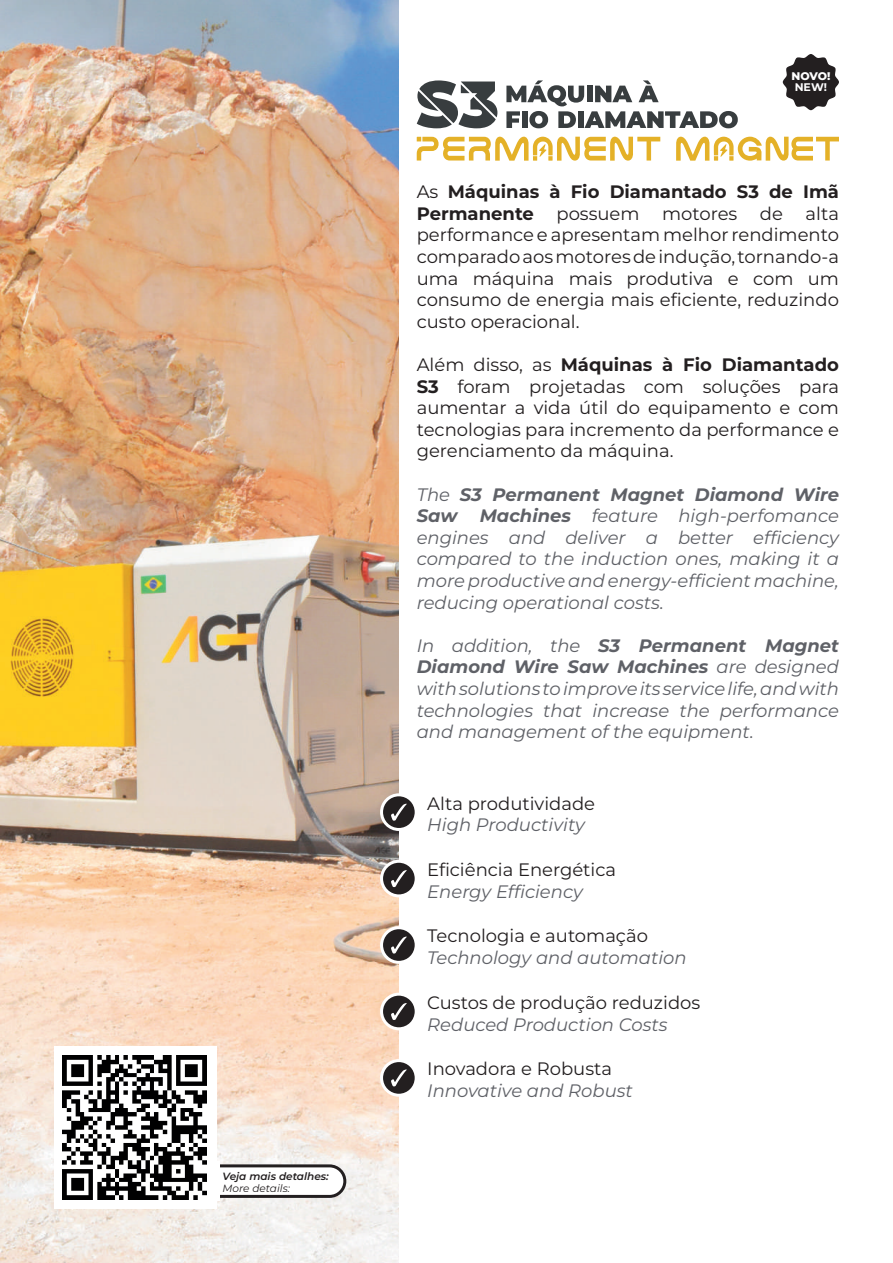
<style>
.page{position:relative;width:893px;height:1263px;background:#fff}
.page>*{position:absolute;margin:0;border:0;box-sizing:border-box;transform-origin:0 0}
.t1{font:italic 18px/21.6px "Montserrat";color:#5f6167;text-align:justify}
.t2{font:18px/21.6px "Montserrat";color:#231f20;text-align:justify}
.t3{font:700 18px/21.6px "Montserrat";color:#231f20}
.t4{font:800 11.1px "Montserrat";color:#fff}
.t5{font:700 11.1px "Montserrat";color:#fff}
.t6{font:italic 600 10.5px "Montserrat";color:#231f20}
.t7{font:italic 10.5px "Montserrat";color:#231f20}
.s1{font-weight:400}
.s2{font-weight:700}
</style>
<div class="page">
<img style="left:0;top:0;width:399px;height:1263px">
<svg style="left:417px;top:136px;width:243px;height:25px"></svg>
<svg style="left:676px;top:136px;width:163px;height:25px"></svg>
<svg style="left:417px;top:80px;width:80px;height:48px"></svg>
<svg style="left:506px;top:80px;width:232px;height:48px"></svg>
<svg style="left:783px;top:54px;width:56px;height:56px"></svg>
<svg style="left:216px;top:1163px;width:132px;height:36px"></svg>
<hr style="left:217px;top:1161px;width:3px;height:40px;background:#fff">
<svg style="left:382px;top:795px;width:34px;height:34px"></svg>
<div style="left:380px;top:793px;width:38px;height:38px;border:3px solid #fff;border-radius:50%"></div>
<svg style="left:391px;top:804px;width:16px;height:17px"></svg>
<svg style="left:382px;top:861px;width:34px;height:35px"></svg>
<div style="left:380px;top:860px;width:38px;height:37px;border:3px solid #fff;border-radius:50%"></div>
<svg style="left:391px;top:870px;width:16px;height:17px"></svg>
<svg style="left:382px;top:928px;width:34px;height:34px"></svg>
<div style="left:380px;top:926px;width:38px;height:38px;border:3px solid #fff;border-radius:50%"></div>
<svg style="left:391px;top:936px;width:16px;height:17px"></svg>
<svg style="left:382px;top:994px;width:34px;height:35px"></svg>
<div style="left:380px;top:993px;width:38px;height:37px;border:3px solid #fff;border-radius:50%"></div>
<svg style="left:391px;top:1003px;width:16px;height:17px"></svg>
<svg style="left:382px;top:1060px;width:34px;height:35px"></svg>
<div style="left:380px;top:1059px;width:38px;height:38px;border:3px solid #fff;border-radius:50%"></div>
<svg style="left:391px;top:1069px;width:16px;height:17px"></svg>
<div style="left:54px;top:1046px;width:162px;height:163px;background:#fff"></div>
<img style="left:62px;top:1056px;width:144px;height:143px">
<p class="t6" style="left:223px;top:1169px;width:108px">Veja mais detalhes:</p>
<p class="t7" style="left:223px;top:1181px;width:69px">More details:</p>
<p class="t4" style="left:791px;top:68px;width:40px">NOVO!</p>
<p class="t5" style="left:795px;top:80px;width:34px">NEW!</p>
<p class="t3" style="left:417px;top:180px;width:424px"><span class="s1">As</span> Máquinas à Fio Diamantado S3 de Imã<br>Permanente</p>
<p class="t2" style="left:417px;top:202px;width:424px;text-indent:389px">alta performance e apresentam melhor rendimento comparado aos motores de indução, tornando-a uma máquina mais produtiva e com um consumo de energia mais eficiente, reduzindo custo operacional.</p>
<p class="t2" style="left:417px;top:353px;width:424px">Além disso, as <span class="s2">Máquinas à Fio Diamantado S3</span> foram projetadas com soluções para aumentar a vida útil do equipamento e com tecnologias para incremento da performance e gerenciamento da máquina.</p>
<p class="t1" style="left:417px;top:483px;width:424px">The <span class="s2">S3 Permanent Magnet Diamond Wire Saw Machines</span> feature high-perfomance engines and deliver a better efficiency compared to the induction ones, making it a more productive and energy-efficient machine, reducing operational costs.</p>
<p class="t1" style="left:417px;top:634px;width:424px">In addition, the <span class="s2">S3 Permanent Magnet Diamond Wire Saw Machines</span> are designed with solutions to improve its service life, and with technologies that increase the performance and management of the equipment.</p>
<p class="t2" style="left:556px;top:202px;width:85px">possuem</p>
<p class="t2" style="left:662px;top:202px;width:77px">motores</p>
<p class="t2" style="left:760px;top:202px;width:25px">de</p>
<p class="t2" style="left:427px;top:792px;width:169px">Alta produtividade</p>
<p class="t1" style="left:427px;top:813px;width:159px">High Productivity</p>
<p class="t2" style="left:427px;top:858px;width:190px">Eficiência Energética</p>
<p class="t1" style="left:427px;top:880px;width:157px">Energy Efficiency</p>
<p class="t2" style="left:427px;top:925px;width:222px">Tecnologia e automação</p>
<p class="t1" style="left:427px;top:946px;width:261px">Technology and automation</p>
<p class="t2" style="left:427px;top:991px;width:275px">Custos de produção reduzidos</p>
<p class="t1" style="left:427px;top:1013px;width:242px">Reduced Production Costs</p>
<p class="t2" style="left:427px;top:1058px;width:186px">Inovadora e Robusta</p>
<p class="t1" style="left:427px;top:1079px;width:207px">Innovative and Robust</p>
</div>
